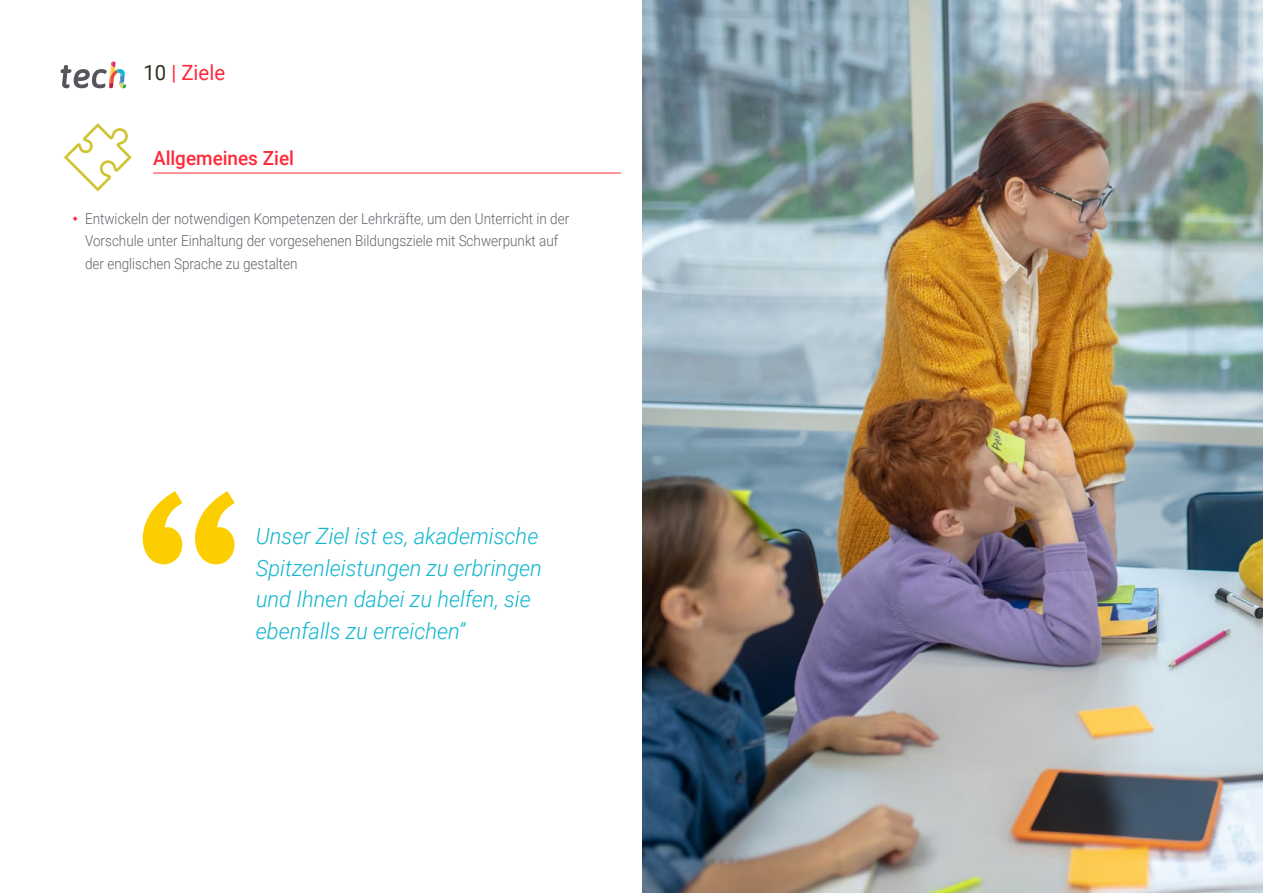
<style>
.page{position:relative;width:1263px;height:893px;background:#fff}
.page>*{position:absolute;margin:0;border:0;box-sizing:border-box;transform-origin:0 0}
.t1{font:italic 300 22.5px/31.5px "Roboto";color:#0fb6cf}
.t2{font:21px "Roboto";color:#ff293a}
.t3{font:500 19.5px "Roboto";color:#ff293a}
.t4{font:300 15px/22.5px "Roboto";color:#61646a;scale:.9 1}
.s1{color:#312e20}
</style>
<div class="page">
<img style="left:642px;top:0;width:621px;height:893px">
<svg style="left:61px;top:62px;width:65px;height:27px"></svg>
<hr style="left:153px;top:173px;width:468px;height:1px;background:#ff293a">
<svg style="left:64px;top:123px;width:68px;height:68px"></svg>
<svg style="left:143px;top:491px;width:92px;height:73px"></svg>
<h2 class="t2" style="left:144px;top:57px;width:83px"><span class="s1">10</span> | Ziele</h2>
<h3 class="t3" style="left:153px;top:144px;width:142px">Allgemeines Ziel</h3>
<p class="t4" style="left:85px;top:207px;width:539px">Entwickeln der notwendigen Kompetenzen der Lehrkräfte, um den Unterricht in der<br>Vorschule unter Einhaltung der vorgesehenen Bildungsziele mit Schwerpunkt auf der englischen Sprache zu gestalten</p>
<h1 class="t1" style="left:256px;top:520px;width:288px">Unser Ziel ist es, akademische<br>Spitzenleistungen zu erbringen und Ihnen dabei zu helfen, sie ebenfalls zu erreichen”</h1>
</div>
